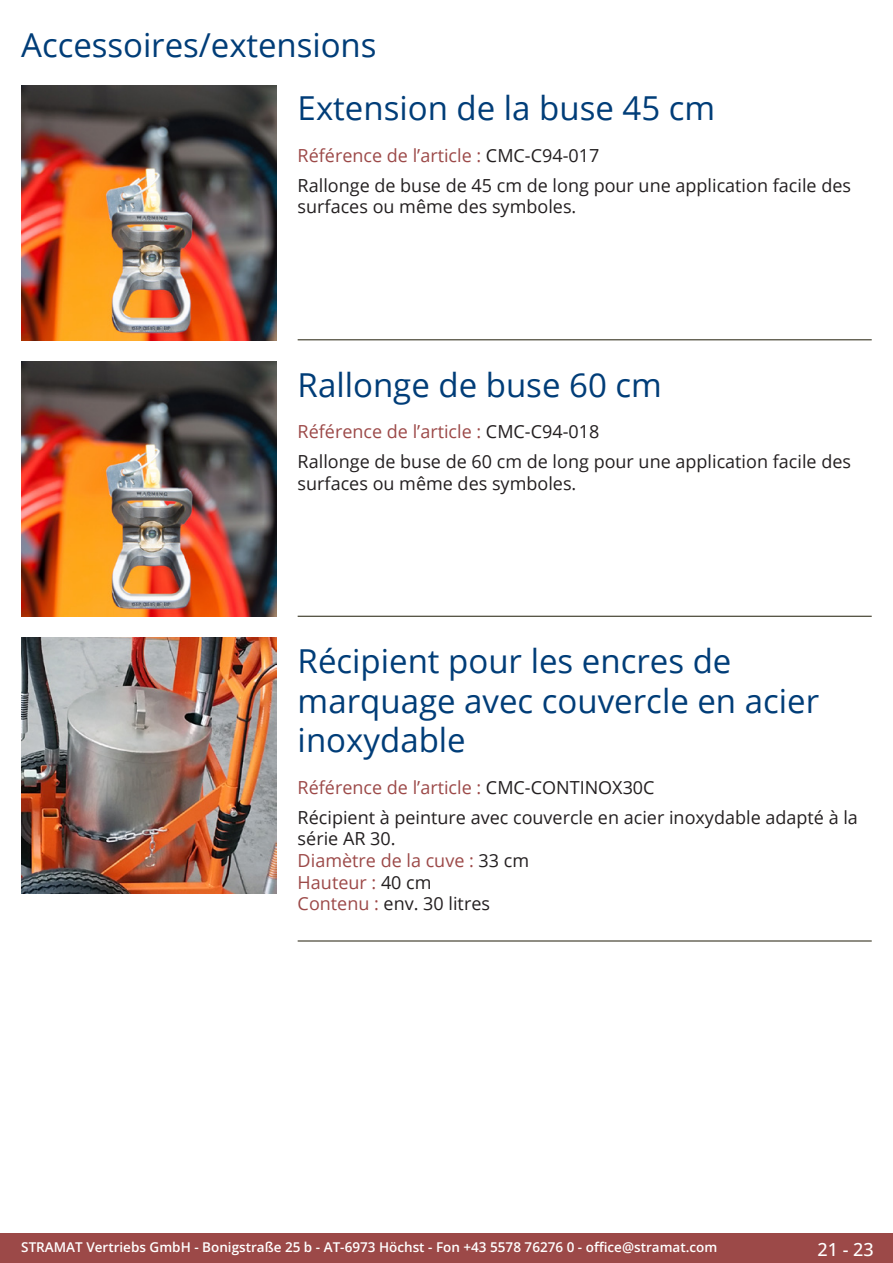
<style>
.page{position:relative;width:893px;height:1263px;background:#fff}
.page>*{position:absolute;margin:0;border:0;box-sizing:border-box;transform-origin:0 0}
.Produkttitel{font:33px/39.6px "Open Sans";color:#003d78}
.RastTitel{font:33px "Open Sans";color:#003d78}
.Beschreibung_Text{font:18px/21.6px "Open Sans";color:#231f20}
.TechDaten_Überschrif{font:18px "Open Sans";color:#9c4948}
.t1{font:500 18px "Open Sans";color:#fff}
.t2{font:600 13.5px "Open Sans";color:#fff}
.s1{color:#231f20}
.s2{color:#9c4948}
</style>
<div class="page">
<div style="left:0;top:1233px;width:893px;height:30px;background:#9c4948"></div>
<hr style="left:298px;top:340px;width:574px;height:1px;background:#201d08">
<hr style="left:298px;top:616px;width:574px;height:1px;background:#201d08">
<hr style="left:298px;top:941px;width:574px;height:1px;background:#201d08">
<img style="left:21px;top:85px;width:255px;height:255px">
<img style="left:21px;top:361px;width:255px;height:256px">
<img style="left:21px;top:638px;width:255px;height:255px">
<p class="RastTitel" style="left:21px;top:22px;width:357px">Accessoires/extensions</p>
<p class="Produkttitel" style="left:298px;top:88px;width:419px">Extension de la buse 45 cm</p>
<p class="TechDaten_Überschrif" style="left:298px;top:143px;width:303px">Référence de l’article : <span class="s1">CMC-C94-017</span></p>
<p class="Beschreibung_Text" style="left:298px;top:174px;width:555px">Rallonge de buse de 45 cm de long pour une application facile des surfaces ou même des symboles.</p>
<p class="Produkttitel" style="left:298px;top:364px;width:366px">Rallonge de buse 60 cm</p>
<p class="TechDaten_Überschrif" style="left:298px;top:420px;width:303px">Référence de l’article : <span class="s1">CMC-C94-018</span></p>
<p class="Beschreibung_Text" style="left:298px;top:450px;width:555px">Rallonge de buse de 60 cm de long pour une application facile des surfaces ou même des symboles.</p>
<p class="Produkttitel" style="left:298px;top:640px;width:523px">Récipient pour les encres de marquage avec couvercle en acier inoxydable</p>
<p class="TechDaten_Überschrif" style="left:298px;top:775px;width:358px">Référence de l’article : <span class="s1">CMC-CONTINOX30C</span></p>
<p class="Beschreibung_Text" style="left:298px;top:806px;width:562px">Récipient à peinture avec couvercle en acier inoxydable adapté à la série AR 30.<br><span class="s2">Diamètre de la cuve :</span> 33 cm<br><span class="s2">Hauteur :</span> 40 cm<br><span class="s2">Contenu :</span> env. 30 litres</p>
<p class="t2" style="left:21px;top:1238px;width:698px">STRAMAT Vertriebs GmbH - Bonigstraße 25 b - AT-6973 Höchst - Fon +43 5578 76276 0 - office@stramat.com</p>
<p class="t1" style="left:817px;top:1237px;width:58px">21 - 23</p>
</div>
